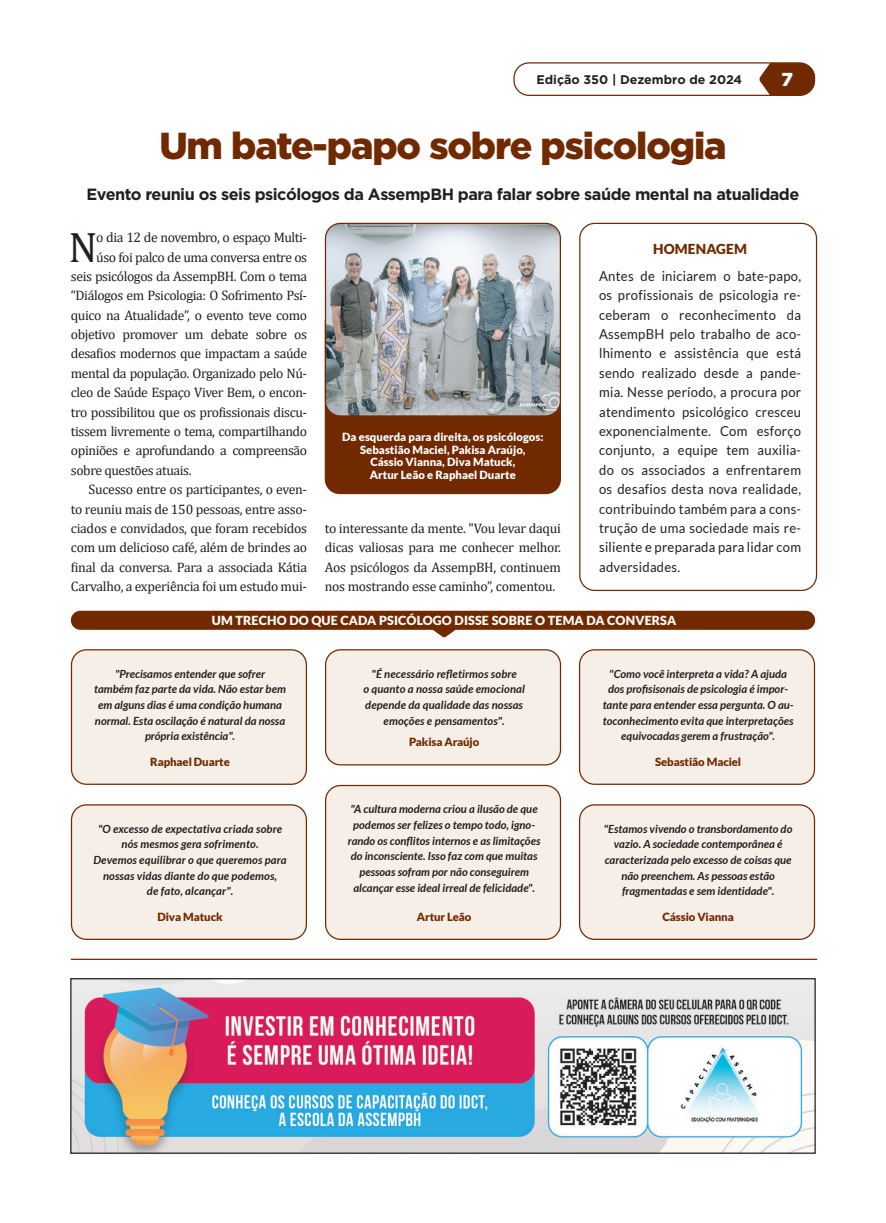
<style>
.page{position:relative;width:886px;height:1223px;background:#fff}
.page>*{position:absolute;margin:0;border:0;box-sizing:border-box;transform-origin:0 0}
.Intertitulo{font:42.88px "Cambria";color:#231f20}
.título_materia{font:900 37.5px "Gotham";letter-spacing:-.03em;color:#712900}
.t1{font:900 18.75px "Gotham";color:#fff}
.subtitulo_materia{font:700 16.25px "Gotham";letter-spacing:-.03em;color:#231f20}
.Intertitulo-2{font:13.75px/19.4px "Cambria";letter-spacing:-.03em;color:#231f20;text-align:justify}
.t2{font:13.75px/19.4px "Lato";letter-spacing:.02em;color:#231f20;text-align:justify;scale:.95 1}
.t3{font:900 13.75px "Lato";letter-spacing:.01em;color:#712900}
.t4{font:900 12.5px "Lato";letter-spacing:.01em;color:#fff}
.t5{font:700 12.5px "Gotham";color:#231f20}
.t6{font:italic 700 11.25px/15.6px "Lato";color:#231f20;text-align:center}
.t7{font:900 11.25px/12.5px "Lato";color:#fff;text-align:center}
.t8{font:900 11.25px "Lato";letter-spacing:-.01em;color:#712900}
</style>
<div class="page">
<svg style="left:759px;top:64px;width:56px;height:32px;background:#844622"></svg>
<div style="left:513px;top:62px;width:302px;height:34px;border:1px solid #712900;border-radius:15px"></div>
<div style="left:71px;top:650px;width:235px;height:134px;background:#f6efe8;border-radius:15px"></div>
<div style="left:71px;top:649px;width:236px;height:136px;border:1px solid #712900;border-radius:15px"></div>
<div style="left:326px;top:650px;width:234px;height:115px;background:#f6efe8;border-radius:15px"></div>
<div style="left:325px;top:649px;width:236px;height:116px;border:1px solid #712900;border-radius:15px"></div>
<div style="left:579px;top:650px;width:235px;height:134px;background:#f6efe8;border-radius:15px"></div>
<div style="left:579px;top:649px;width:236px;height:136px;border:1px solid #712900;border-radius:15px"></div>
<div style="left:71px;top:805px;width:235px;height:134px;background:#f6efe8;border-radius:15px"></div>
<div style="left:71px;top:804px;width:236px;height:136px;border:1px solid #712900;border-radius:15px"></div>
<div style="left:326px;top:785px;width:234px;height:154px;background:#f6efe8;border-radius:15px"></div>
<div style="left:325px;top:785px;width:236px;height:155px;border:1px solid #712900;border-radius:15px"></div>
<div style="left:579px;top:805px;width:235px;height:134px;background:#f6efe8;border-radius:15px"></div>
<div style="left:579px;top:804px;width:236px;height:136px;border:1px solid #712900;border-radius:15px"></div>
<div style="left:325px;top:405px;width:236px;height:89px;background:#712900"></div>
<img style="left:325px;top:223px;width:235px;height:193px">
<div style="left:325px;top:223px;width:236px;height:193px;border:1px solid #712900;border-radius:15px"></div>
<div style="left:71px;top:610px;width:744px;height:20px;background:#712900;border-radius:10px"></div>
<svg style="left:432px;top:629px;width:24px;height:8px"></svg>
<div style="left:579px;top:223px;width:238px;height:368px;border:1px solid #712900;border-radius:15px"></div>
<img style="left:72px;top:980px;width:742px;height:171px">
<div style="left:70px;top:978px;width:746px;height:175px;border:1px solid #231f20"></div>
<hr style="left:71px;top:958px;width:746px;height:2px;background:#712900">
<p class="t5" style="left:536px;top:72px;width:207px">Edição 350 | Dezembro de 2024</p>
<h3 class="t1" style="left:781px;top:69px;width:13px">7</h3>
<p class="título_materia" style="left:159px;top:124px;width:569px">Um bate-papo sobre psicologia</p>
<p class="subtitulo_materia" style="left:87px;top:184px;width:714px">Evento reuniu os seis psicólogos da AssempBH para falar sobre saúde mental na atualidade</p>
<p class="Intertitulo" style="left:68px;top:222px;width:31px">N</p>
<p class="Intertitulo-2" style="left:96px;top:228px;width:212px">o dia 12 de novembro, o espaço Multi-</p>
<p class="Intertitulo-2" style="left:96px;top:247px;width:212px">úso foi palco de uma conversa entre os</p>
<p class="Intertitulo-2" style="left:71px;top:266px;width:238px">seis psicólogos da AssempBH. Com o tema</p>
<p class="Intertitulo-2" style="left:71px;top:286px;width:238px">“Diálogos em Psicologia: O Sofrimento Psí-</p>
<p class="Intertitulo-2" style="left:71px;top:305px;width:238px">quico na Atualidade”, o evento teve como</p>
<p class="Intertitulo-2" style="left:71px;top:324px;width:238px">objetivo promover um debate sobre os</p>
<p class="Intertitulo-2" style="left:71px;top:344px;width:238px">desafios modernos que impactam a saúde</p>
<p class="Intertitulo-2" style="left:71px;top:363px;width:238px">mental da população. Organizado pelo Nú-</p>
<p class="Intertitulo-2" style="left:71px;top:383px;width:238px">cleo de Saúde Espaço Viver Bem, o encon-</p>
<p class="Intertitulo-2" style="left:71px;top:402px;width:238px">tro possibilitou que os profissionais discu-</p>
<p class="Intertitulo-2" style="left:71px;top:421px;width:238px">tissem livremente o tema, compartilhando</p>
<p class="Intertitulo-2" style="left:71px;top:441px;width:238px">opiniões e aprofundando a compreensão</p>
<p class="Intertitulo-2" style="left:71px;top:460px;width:122px">sobre questões atuais.</p>
<p class="Intertitulo-2" style="left:71px;top:479px;width:238px;text-indent:18px">Sucesso entre os participantes, o even&shy;to reuniu mais de 150 pessoas, entre asso&shy;ciados e convidados, que foram recebidos com um delicioso café, além de brindes ao final da conversa. Para a associada Kátia Carvalho, a experiência foi um estudo mui-</p>
<p class="t7" style="left:342px;top:430px;width:203px">Da esquerda para direita, os psicólogos:<br>Sebastião Maciel, Pakisa Araújo,</p>
<p class="t7" style="left:370px;top:455px;width:147px">Cássio Vianna, Diva Matuck,</p>
<p class="t7" style="left:370px;top:468px;width:147px">Artur Leão e Raphael Duarte</p>
<p class="Intertitulo-2" style="left:325px;top:518px;width:238px">to interessante da mente. "Vou levar daqui dicas valiosas para me conhecer melhor.<br>Aos psicólogos da AssempBH, continuem nos mostrando esse caminho”, comentou.</p>
<p class="t3" style="left:653px;top:241px;width:95px">HOMENAGEM</p>
<p class="t2" style="left:599px;top:266px;width:214px">Antes de iniciarem o bate-papo, os profissionais de psicologia re&shy;ceberam o reconhecimento da AssempBH pelo trabalho de aco&shy;lhimento e assistência que está sendo realizado desde a pande&shy;mia. Nesse período, a procura por atendimento psicológico cresceu exponencialmente. Com esforço conjunto, a equipe tem auxilia&shy;do os associados a enfrentarem os desafios desta nova realidade, contribuindo também para a cons&shy;trução de uma sociedade mais re&shy;siliente e preparada para lidar com adversidades.</p>
<p class="t4" style="left:212px;top:613px;width:466px">UM TRECHO DO QUE CADA PSICÓLOGO DISSE SOBRE O TEMA DA CONVERSA</p>
<p class="t6" style="left:115px;top:666px;width:152px">"Precisamos entender que sofrer</p>
<p class="t6" style="left:94px;top:681px;width:193px">também faz parte da vida. Não estar bem em alguns dias é uma condição humana normal. Esta oscilação é natural da nossa própria existência".</p>
<p class="t8" style="left:150px;top:754px;width:81px">Raphael Duarte</p>
<p class="t6" style="left:98px;top:821px;width:185px">"O excesso de expectativa criada sobre nós mesmos gera sofrimento.</p>
<p class="t6" style="left:93px;top:852px;width:195px">Devemos equilibrar o que queremos para nossas vidas diante do que podemos,</p>
<p class="t6" style="left:147px;top:883px;width:88px">de fato, alcançar".</p>
<p class="t6" style="left:371px;top:666px;width:147px">"É necessário refletirmos sobre</p>
<p class="t6" style="left:363px;top:681px;width:163px">o quanto a nossa saúde emocional</p>
<p class="t6" style="left:365px;top:697px;width:159px">depende da qualidade das nossas</p>
<p class="t6" style="left:384px;top:713px;width:123px">emoções e pensamentos".</p>
<p class="t8" style="left:409px;top:735px;width:72px">Pakisa Araújo</p>
<p class="t6" style="left:348px;top:801px;width:194px">"A cultura moderna criou a ilusão de que podemos ser felizes o tempo todo, igno&shy;rando os conflitos internos e as limitações do inconsciente. Isso faz com que muitas pessoas sofram por não conseguirem alcançar esse ideal irreal de felicidade".</p>
<p class="t6" style="left:603px;top:666px;width:192px">"Como você interpreta a vida? A ajuda dos profisisonais de psicologia é impor&shy;tante para entender essa pergunta. O au&shy;toconhecimento evita que interpretações equivocadas gerem a frustração".</p>
<p class="t8" style="left:655px;top:754px;width:88px">Sebastião Maciel</p>
<p class="t6" style="left:604px;top:821px;width:190px">"Estamos vivendo o transbordamento do vazio. A sociedade contemporânea é</p>
<p class="t6" style="left:605px;top:852px;width:188px">caracterizada pelo excesso de coisas que não preenchem. As pessoas estão</p>
<p class="t6" style="left:622px;top:883px;width:154px">fragmentadas e sem identidade".</p>
<p class="t8" style="left:157px;top:909px;width:67px">Diva Matuck</p>
<p class="t8" style="left:417px;top:909px;width:56px">Artur Leão</p>
<p class="t8" style="left:662px;top:909px;width:73px">Cássio Vianna</p>
</div>
